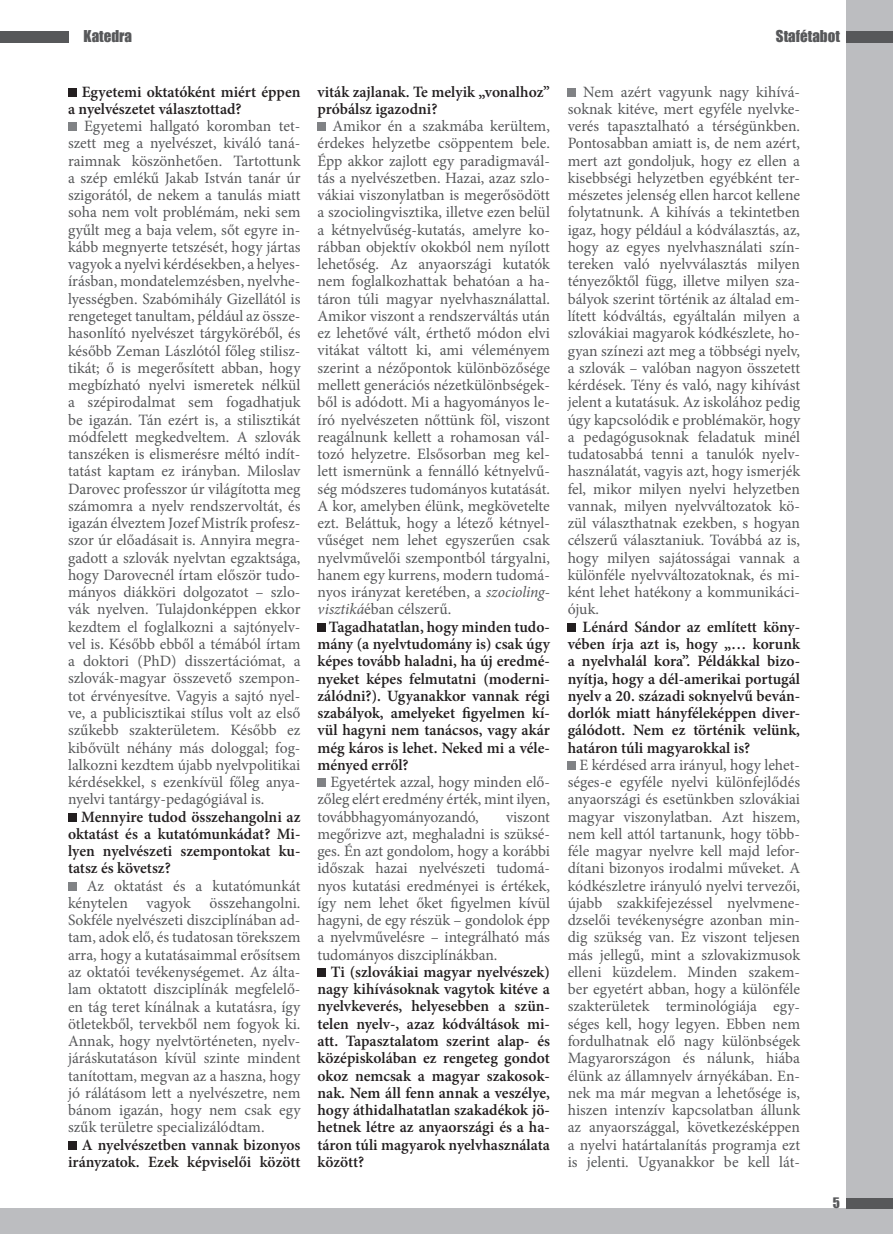
<style>
.page{position:relative;width:893px;height:1234px;background:#fff}
.page>*{position:absolute;margin:0;border:0;box-sizing:border-box;transform-origin:0 0}
.t1{font:15.75px/17.2px "Minion Pro";letter-spacing:-.005em;color:#57585a;text-align:justify}
.t2{font:600 15.75px/17.2px "Minion Pro";color:#231f20;text-align:justify}
.t3{font:15px "Impact";color:#57585a}
.t4{font:13.35px "Impact";color:#57585a}
.s1{font-style:italic}
</style>
<div class="page">
<div style="left:0;top:1208px;width:893px;height:25px;background:#bcbdc0"></div>
<div style="left:847px;top:0;width:46px;height:1233px;background:#bcbdc0"></div>
<div style="left:847px;top:31px;width:46px;height:12px;background:#57585a"></div>
<div style="left:847px;top:1197px;width:46px;height:11px;background:#57585a"></div>
<div style="left:0;top:31px;width:68px;height:12px;background:#57585a"></div>
<div style="left:68px;top:88px;width:9px;height:8px;background:#231f20"></div>
<div style="left:68px;top:122px;width:9px;height:9px;background:#808285"></div>
<div style="left:68px;top:812px;width:9px;height:9px;background:#231f20"></div>
<div style="left:68px;top:881px;width:9px;height:9px;background:#808285"></div>
<div style="left:68px;top:1140px;width:9px;height:9px;background:#231f20"></div>
<div style="left:317px;top:122px;width:9px;height:9px;background:#808285"></div>
<div style="left:317px;top:623px;width:9px;height:8px;background:#231f20"></div>
<div style="left:317px;top:778px;width:9px;height:8px;background:#808285"></div>
<div style="left:317px;top:968px;width:9px;height:8px;background:#231f20"></div>
<div style="left:568px;top:88px;width:8px;height:8px;background:#808285"></div>
<div style="left:568px;top:623px;width:8px;height:8px;background:#231f20"></div>
<div style="left:568px;top:761px;width:8px;height:8px;background:#808285"></div>
<p class="t3" style="left:84px;top:25px;width:50px">Katedra</p>
<p class="t3" style="left:776px;top:25px;width:66px">Stafétabot</p>
<p class="t2" style="left:68px;top:83px;width:234px;text-indent:14px">Egyetemi oktatóként miért éppen a nyelvészetet választottad?</p>
<p class="t1" style="left:68px;top:117px;width:234px;text-indent:16px">Egyetemi hallgató koromban tet&shy;szett meg a nyelvészet, kiváló taná&shy;raimnak köszönhetően. Tartottunk a szép emlékű Jakab István tanár úr szigorától, de nekem a tanulás miatt soha nem volt problémám, neki sem gyűlt meg a baja velem, sőt egyre in&shy;kább megnyerte tetszését, hogy jártas vagyok a nyelvi kérdésekben, a helyes&shy;írásban, mondatelemzésben, nyelvhe&shy;lyességben. Szabómihály Gizellától is rengeteget tanultam, például az össze&shy;hasonlító nyelvészet tárgyköréből, és később Zeman Lászlótól főleg stilisz&shy;tikát; ő is megerősített abban, hogy megbízható nyelvi ismeretek nélkül a szépirodalmat sem fogadhatjuk be igazán. Tán ezért is, a stilisztikát módfelett megkedveltem. A szlovák tanszéken is elismerésre méltó indít&shy;tatást kaptam ez irányban. Miloslav Darovec professzor úr világította meg számomra a nyelv rendszervoltát, és igazán élveztem Jozef Mistrík profes - szor úr előadásait is. Annyira megra&shy;gadott a szlovák nyelvtan egzaktsága, hogy Darovecnél írtam először tudo&shy;mányos diákköri dolgozatot – szlo&shy;vák nyelven. Tulajdonképpen ekkor kezdtem el foglalkozni a sajtónyelv&shy;vel is. Később ebből a témából írtam a doktori (PhD) disszertációmat, a szlovák-magyar összevető szempon&shy;tot érvényesítve. Vagyis a sajtó nyel&shy;ve, a publicisztikai stílus volt az első szűkebb szakterületem. Később ez kibővült néhány más dologgal; fog&shy;lalkozni kezdtem újabb nyelvpolitikai kérdésekkel, s ezenkívül főleg anya&shy;nyelvi tantárgy-pedagógiával is.</p>
<p class="t2" style="left:68px;top:807px;width:234px;text-indent:13px">Mennyire tudod összehangolni az oktatást és a kutatómunkádat? Mi&shy;lyen nyelvészeti szempontokat ku&shy;tatsz és követsz?</p>
<p class="t1" style="left:68px;top:876px;width:234px;text-indent:19px">Az oktatást és a kutatómunkát kénytelen vagyok összehangolni.<br>Sokféle nyelvészeti diszciplínában ad&shy;tam, adok elő, és tudatosan törekszem arra, hogy a kutatásaimmal erősítsem az oktatói tevékenységemet. Az álta&shy;lam oktatott diszciplínák megfelelő&shy;en tág teret kínálnak a kutatásra, így ötletekből, tervekből nem fogyok ki.<br>Annak, hogy nyelvtörténeten, nyelv&shy;járáskutatáson kívül szinte mindent tanítottam, megvan az a haszna, hogy jó rálátásom lett a nyelvészetre, nem bánom igazán, hogy nem csak egy szűk területre specializálódtam.</p>
<p class="t2" style="left:68px;top:1135px;width:234px;text-align:right">A nyelvészetben vannak bizonyos irányzatok. Ezek képviselői között</p>
<p class="t2" style="left:317px;top:83px;width:234px">viták zajlanak. Te melyik „vonalhoz” próbálsz igazodni?</p>
<p class="t1" style="left:317px;top:117px;width:234px;text-indent:15px">Amikor én a szakmába kerültem, érdekes helyzetbe csöppentem bele.<br>Épp akkor zajlott egy paradigmavál&shy;tás a nyelvészetben. Hazai, azaz szlo&shy;vákiai viszonylatban is megerősödött a szociolingvisztika, illetve ezen belül a kétnyelvűség-kutatás, amelyre ko&shy;rábban objektív okokból nem nyílott lehetőség. Az anyaországi kutatók nem foglalkozhattak behatóan a ha&shy;táron túli magyar nyelvhasználattal.<br>Amikor viszont a rendszerváltás után ez lehetővé vált, érthető módon elvi vitákat váltott ki, ami véleményem szerint a nézőpontok különbözősége mellett generációs nézetkülönbségek&shy;ből is adódott. Mi a hagyományos le&shy;író nyelvészeten nőttünk föl, viszont reagálnunk kellett a rohamosan vál&shy;tozó helyzetre. Elsősorban meg kel&shy;lett ismernünk a fennálló kétnyelvű&shy;ség módszeres tudományos kutatását.<br>A kor, amelyben élünk, megkövetelte ezt. Beláttuk, hogy a létező kétnyel&shy;vűséget nem lehet egyszerűen csak nyelvművelői szempontból tárgyalni, hanem egy kurrens, modern tudomá&shy;nyos irányzat keretében, a <span class="s1">szocioling&shy;visztiká</span>éban célszerű.</p>
<p class="t2" style="left:317px;top:617px;width:234px;text-indent:11px">Tagadhatatlan, hogy minden tudo&shy;mány (a nyelvtudomány is) csak úgy képes tovább haladni, ha új eredmé&shy;nyeket képes felmutatni (moderni&shy;zálódni?). Ugyanakkor vannak régi szabályok, amelyeket figyelmen kí&shy;vül hagyni nem tanácsos, vagy akár még káros is lehet. Neked mi a véle&shy;ményed erről?</p>
<p class="t1" style="left:317px;top:773px;width:234px;text-indent:13px">Egyetértek azzal, hogy minden elő&shy;zőleg elért eredmény érték, mint ilyen, továbbhagyományozandó,</p>
<p class="t1" style="left:317px;top:807px;width:234px;text-indent:188px">viszont megőrizve azt, meghaladni is szüksé&shy;ges. Én azt gondolom, hogy a korábbi időszak hazai nyelvészeti tudomá&shy;nyos kutatási eredményei is értékek, így nem lehet őket figyelmen kívül hagyni, de egy részük – gondolok épp a nyelvművelésre – integrálható más tudományos diszciplínákban.</p>
<p class="t2" style="left:317px;top:962px;width:234px;text-indent:13px">Ti (szlovákiai magyar nyelvészek) nagy kihívásoknak vagytok kitéve a nyelvkeverés, helyesebben a szün&shy;telen nyelv-, azaz kódváltások mi&shy;att. Tapasztalatom szerint alap- és középiskolában ez rengeteg gondot okoz nemcsak a magyar szakosok&shy;nak. Nem áll fenn annak a veszélye, hogy áthidalhatatlan szakadékok jö&shy;hetnek létre az anyaországi és a ha&shy;táron túli magyarok nyelvhasználata között?</p>
<p class="t1" style="left:568px;top:83px;width:234px;text-indent:16px">Nem azért vagyunk nagy kihívá&shy;soknak kitéve, mert egyféle nyelvke&shy;verés tapasztalható a térségünkben.<br>Pontosabban amiatt is, de nem azért, mert azt gondoljuk, hogy ez ellen a kisebbségi helyzetben egyébként ter&shy;mészetes jelenség ellen harcot kellene folytatnunk. A kihívás a tekintetben igaz, hogy például a kódválasztás, az, hogy az egyes nyelvhasználati szín&shy;tereken való nyelvválasztás milyen tényezőktől függ, illetve milyen sza&shy;bályok szerint történik az általad em&shy;lített kódváltás, egyáltalán milyen a szlovákiai magyarok kódkészlete, ho&shy;gyan színezi azt meg a többségi nyelv, a szlovák – valóban nagyon összetett kérdések. Tény és való, nagy kihívást jelent a kutatásuk. Az iskolához pedig úgy kapcsolódik e problémakör, hogy a pedagógusoknak feladatuk minél tudatosabbá tenni a tanulók nyelv&shy;használatát, vagyis azt, hogy ismerjék fel, mikor milyen nyelvi helyzetben vannak, milyen nyelvváltozatok kö&shy;zül választhatnak ezekben, s hogyan célszerű választaniuk. Továbbá az is, hogy milyen sajátosságai vannak a különféle nyelvváltozatoknak, és mi&shy;ként lehet hatékony a kommunikáci&shy;ójuk.</p>
<p class="t2" style="left:568px;top:617px;width:234px;text-indent:15px">Lénárd Sándor az említett köny&shy;vében írja azt is, hogy „… korunk a nyelvhalál kora”. Példákkal bizo&shy;nyítja, hogy a dél-amerikai portugál nyelv a 20. századi soknyelvű beván&shy;dorlók miatt hányféleképpen diver&shy;gálódott. Nem ez történik velünk, határon túli magyarokkal is?</p>
<p class="t1" style="left:568px;top:756px;width:234px;text-indent:12px">E kérdésed arra irányul, hogy lehet&shy;séges-e egyféle nyelvi különfejlődés anyaországi és esetünkben szlovákiai magyar viszonylatban. Azt hiszem, nem kell attól tartanunk, hogy több&shy;féle magyar nyelvre kell majd lefor&shy;dítani bizonyos irodalmi műveket. A kódkészletre irányuló nyelvi tervezői, újabb szakkifejezéssel nyelvmene&shy;dzselői tevékenységre azonban min&shy;dig szükség van. Ez viszont teljesen más jellegű, mint a szlovakizmusok elleni küzdelem. Minden szakem&shy;ber egyetért abban, hogy a különféle szakterületek terminológiája egy&shy;séges kell, hogy legyen. Ebben nem fordulhatnak elő nagy különbségek Magyarországon és nálunk, hiába élünk az államnyelv árnyékában. En&shy;nek ma már megvan a lehetősége is, hiszen intenzív kapcsolatban állunk az anyaországgal, következésképpen a nyelvi határtalanítás programja ezt is jelenti. Ugyanakkor be kell lát-</p>
<p class="t4" style="left:833px;top:1192px;width:9px">5</p>
</div>
